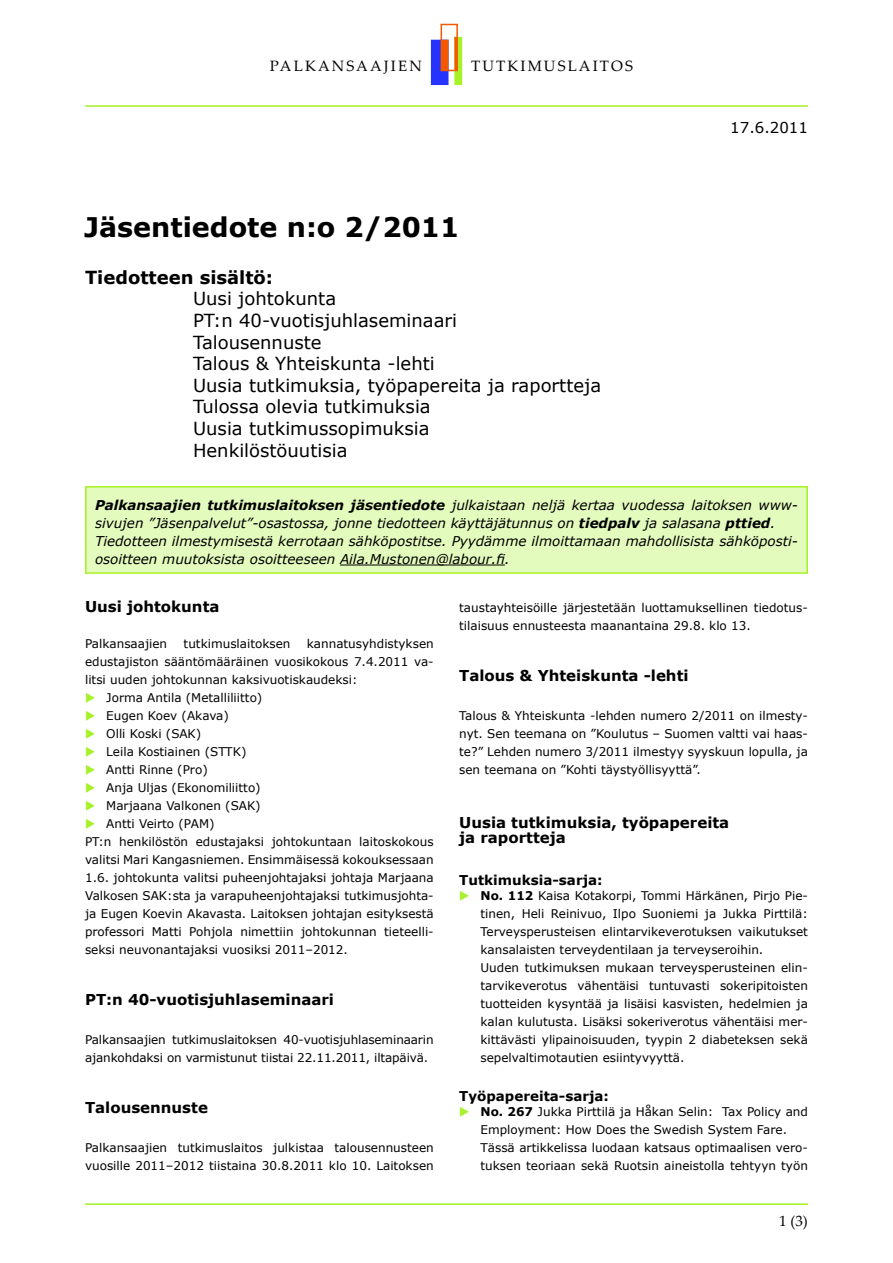
<style>
.page{position:relative;width:893px;height:1263px;background:#fff}
.page>*{position:absolute;margin:0;border:0;box-sizing:border-box;transform-origin:0 0}
.t1{font:700 27px "Verdana";color:#000}
.t2{font:18px/21.6px "Verdana";color:#000}
.t3{font:700 18px "Verdana";color:#000}
.t4{font:700 15px/15px "Verdana";color:#000}
.t5{font:15px "Palatino Linotype";letter-spacing:.14em;color:#000}
.t6{font:15px "Verdana";color:#000}
.t7{font:italic 13.5px/18px "Verdana";color:#000}
.t8{font:700 13.5px "Verdana";color:#000}
.t9{font:12px/18px "Verdana";color:#000}
.t10{font:12px/18px "Wingdings 3";color:#a6f226;text-align:justify}
.s1{font-weight:700}
</style>
<div class="page">
<hr style="left:85px;top:1203px;width:723px;height:2px;background:#a6f226">
<hr style="left:85px;top:105px;width:723px;height:2px;background:#a6f226">
<div style="left:441px;top:24px;width:17px;height:47px;border:2px solid #f25900"></div>
<div style="left:432px;top:40px;width:16px;height:44px;background:#2633fe"></div>
<div style="left:431px;top:40px;width:17px;height:45px;border:2px solid #2633fe"></div>
<div style="left:455px;top:38px;width:6px;height:46px;background:#a6f226"></div>
<div style="left:454px;top:37px;width:8px;height:48px;border:2px solid #a6f226"></div>
<div style="left:441px;top:40px;width:7px;height:30px;background:#f25900"></div>
<div style="left:454px;top:37px;width:4px;height:34px;border:2px solid #f25900"></div>
<div style="left:86px;top:487px;width:721px;height:86px;background:#e4fbbe"></div>
<hr style="left:340px;top:565px;width:165px;height:1px;background:#000">
<div style="left:85px;top:486px;width:723px;height:88px;border:2px solid #a6f226"></div>
<p class="t5" style="left:270px;top:55px;width:154px">PALKANSAAJIEN</p>
<p class="t5" style="left:471px;top:55px;width:163px">TUTKIMUSLAITOS</p>
<h1 class="t1" style="left:84px;top:209px;width:377px">Jäsentiedote n:o 2/2011</h1>
<h2 class="t3" style="left:85px;top:266px;width:190px">Tiedotteen sisältö:</h2>
<h2 class="t2" style="left:193px;top:288px;width:410px">Uusi johtokunta<br>PT:n 40-vuotisjuhlaseminaari<br>Talousennuste<br>Talous &amp; Yhteiskunta -lehti<br>Uusia tutkimuksia, työpapereita ja raportteja<br>Tulossa olevia tutkimuksia<br>Uusia tutkimussopimuksia<br>Henkilöstöuutisia</h2>
<p class="t6" style="left:730px;top:118px;width:79px">17.6.2011</p>
<p class="t7" style="left:95px;top:496px;width:704px"><span class="s1">Palkansaajien tutkimuslaitoksen jäsentiedote</span> julkaistaan neljä kertaa vuodessa laitoksen www&shy;sivujen ”Jäsenpalvelut”-osastossa, jonne tiedotteen käyttäjätunnus on <span class="s1">tiedpalv</span> ja salasana <span class="s1">pttied</span>.<br>Tiedotteen ilmestymisestä kerrotaan sähköpostitse. Pyydämme ilmoittamaan mahdollisista sähköposti&shy;osoitteen muutoksista osoitteeseen Aila.Mustonen@labour.fi.</p>
<p class="t4" style="left:85px;top:599px;width:136px">Uusi johtokunta</p>
<p class="t9" style="left:85px;top:635px;width:84px">Palkansaajien</p>
<p class="t9" style="left:184px;top:635px;width:108px">tutkimuslaitoksen</p>
<p class="t9" style="left:307px;top:635px;width:128px">kannatusyhdistyksen</p>
<p class="t9" style="left:85px;top:653px;width:350px">edustajiston sääntömääräinen vuosikokous 7.4.2011 va-</p>
<p class="t9" style="left:85px;top:671px;width:274px">litsi uuden johtokunnan kaksivuotiskaudeksi:</p>
<p class="t9" style="left:106px;top:689px;width:158px">Jorma Antila (Metalliliitto)</p>
<p class="t9" style="left:106px;top:707px;width:124px">Eugen Koev (Akava)</p>
<p class="t9" style="left:106px;top:725px;width:97px">Olli Koski (SAK)</p>
<p class="t9" style="left:106px;top:743px;width:142px">Leila Kostiainen (STTK)</p>
<p class="t9" style="left:106px;top:761px;width:103px">Antti Rinne (Pro)</p>
<p class="t9" style="left:106px;top:779px;width:156px">Anja Uljas (Ekonomiliitto)</p>
<p class="t9" style="left:106px;top:797px;width:156px">Marjaana Valkonen (SAK)</p>
<p class="t9" style="left:106px;top:815px;width:110px">Antti Veirto (PAM)</p>
<p class="t9" style="left:85px;top:833px;width:350px">PT:n henkilöstön edustajaksi johtokuntaan laitoskokous</p>
<p class="t9" style="left:85px;top:851px;width:350px">valitsi Mari Kangasniemen. Ensimmäisessä kokouksessaan</p>
<p class="t9" style="left:85px;top:869px;width:350px">1.6. johtokunta valitsi puheenjohtajaksi johtaja Marjaana</p>
<p class="t9" style="left:85px;top:887px;width:350px">Valkosen SAK:sta ja varapuheenjohtajaksi tutkimusjohta-</p>
<p class="t9" style="left:85px;top:905px;width:350px">ja Eugen Koevin Akavasta. Laitoksen johtajan esityksestä</p>
<p class="t9" style="left:85px;top:923px;width:350px">professori Matti Pohjola nimettiin johtokunnan tieteelli-</p>
<p class="t9" style="left:85px;top:941px;width:264px">seksi neuvonantajaksi vuosiksi 2011–2012.</p>
<p class="t4" style="left:85px;top:992px;width:250px">PT:n 40-vuotisjuhlaseminaari</p>
<p class="t9" style="left:85px;top:1031px;width:350px">Palkansaajien tutkimuslaitoksen 40-vuotisjuhlaseminaarin ajankohdaksi on varmistunut tiistai 22.11.2011, iltapäivä.</p>
<p class="t4" style="left:85px;top:1100px;width:124px">Talousennuste</p>
<p class="t9" style="left:85px;top:1139px;width:350px">Palkansaajien tutkimuslaitos julkistaa talousennusteen vuosille 2011–2012 tiistaina 30.8.2011 klo 10. Laitoksen</p>
<p class="t10" style="left:85px;top:689px;width:12px">◆ ◆ ◆ ◆ ◆ ◆ ◆ ◆</p>
<p class="t9" style="left:459px;top:599px;width:350px">taustayhteisöille järjestetään luottamuksellinen tiedotus&shy;tilaisuus ennusteesta maanantaina 29.8. klo 13.</p>
<p class="t4" style="left:459px;top:668px;width:231px">Talous &amp; Yhteiskunta -lehti</p>
<p class="t9" style="left:459px;top:707px;width:350px;text-align:justify">Talous &amp; Yhteiskunta -lehden numero 2/2011 on ilmesty&shy;nyt. Sen teemana on ”Koulutus – Suomen valtti vai haas&shy;te?” Lehden numero 3/2011 ilmestyy syyskuun lopulla, ja sen teemana on ”Kohti täystyöllisyyttä”.</p>
<p class="t4" style="left:459px;top:815px;width:272px">Uusia tutkimuksia, työpapereita ja raportteja</p>
<p class="t8" style="left:459px;top:871px;width:145px">Tutkimuksia-sarja:</p>
<p class="t9" style="left:480px;top:887px;width:329px"><span class="s1">No. 112</span> Kaisa Kotakorpi, Tommi Härkänen, Pirjo Pie&shy;tinen, Heli Reinivuo, Ilpo Suoniemi ja Jukka Pirttilä:<br>Terveysperusteisen elintarvikeverotuksen vaikutukset kansalaisten terveydentilaan ja terveyseroihin.<br>Uuden tutkimuksen mukaan terveysperusteinen elin&shy;tarvikeverotus vähentäisi tuntuvasti sokeripitoisten tuotteiden kysyntää ja lisäisi kasvisten, hedelmien ja kalan kulutusta. Lisäksi sokeriverotus vähentäisi mer&shy;kittävästi ylipainoisuuden, tyypin 2 diabeteksen sekä sepelvaltimotautien esiintyvyyttä.</p>
<p class="t8" style="left:459px;top:1087px;width:151px">Työpapereita-sarja:</p>
<p class="t9" style="left:480px;top:1103px;width:329px"><span class="s1">No. 267</span> Jukka Pirttilä ja Håkan Selin: Tax Policy and Employment: How Does the Swedish System Fare.<br>Tässä artikkelissa luodaan katsaus optimaalisen vero&shy;tuksen teoriaan sekä Ruotsin aineistolla tehtyyn työn</p>
<p class="t5" style="left:790px;top:1210px;width:19px">(3)</p>
</div>
